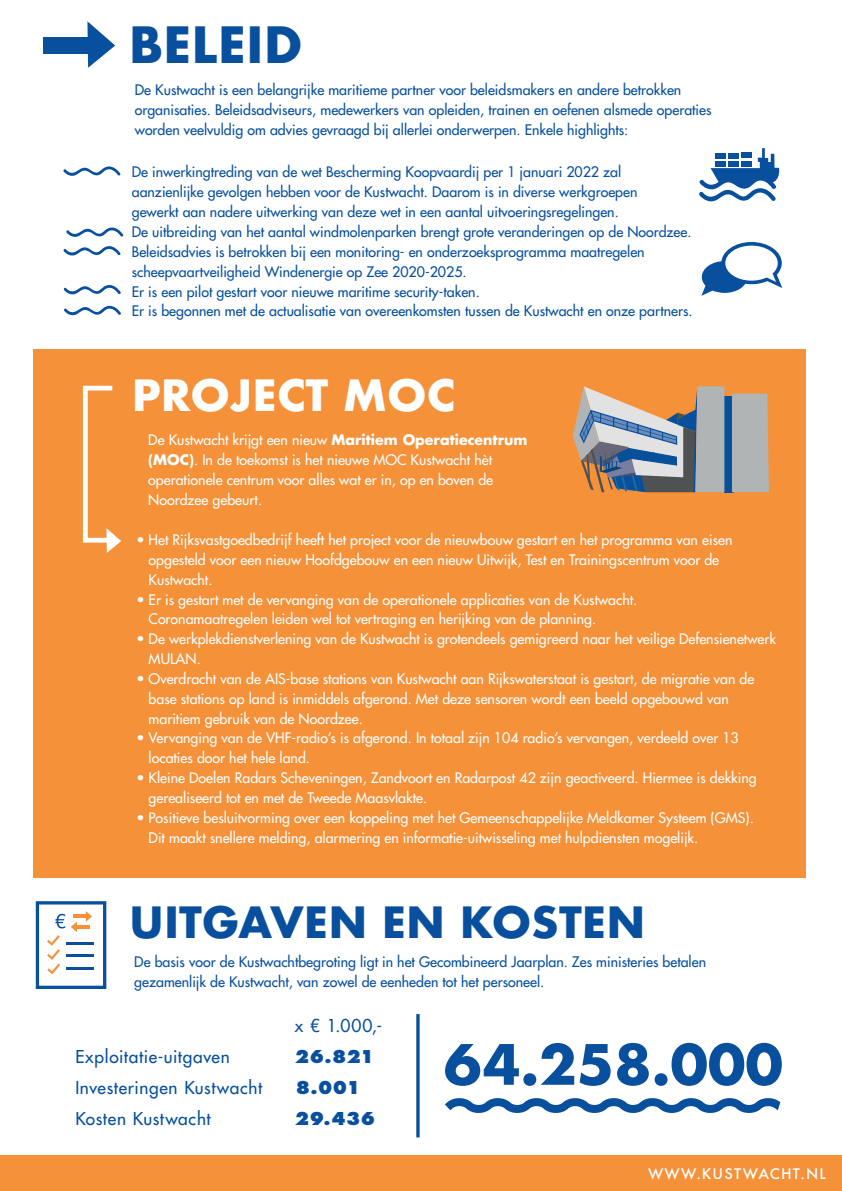
<style>
.page{position:relative;width:842px;height:1191px;background:#fff}
.page>*{position:absolute;margin:0;border:0;box-sizing:border-box;transform-origin:0 0}
.t1{font:700 54px "Futura";color:#08509d}
.t2{font:700 48.6px "Futura";color:#08509d}
.t3{font:700 41.9px "Futura";color:#08509d}
.t4{font:700 41.9px "Futura";color:#fff}
.t5{font:500 17.3px "Futura Std";letter-spacing:.035em;color:#08509d}
.t6{font:800 17.3px "Futura Std";letter-spacing:.02em;color:#08509d}
.t7{font:500 14.2px/19.8px "Futura Std";color:#fff}
.t8{font:500 14.2px/19.8px "Futura Std";color:#08509d}
.t9{font:500 14.2px "Futura";letter-spacing:.075em;color:#fff}
.s1{font-weight:700}
</style>
<div class="page">
<div style="left:0;top:1155px;width:842px;height:36px;background:#f59139"></div>
<svg style="left:63px;top:166px;width:58px;height:10px"></svg>
<svg style="left:66px;top:227px;width:58px;height:10px"></svg>
<svg style="left:63px;top:246px;width:58px;height:10px"></svg>
<svg style="left:63px;top:285px;width:58px;height:10px"></svg>
<div style="left:33px;top:349px;width:773px;height:528px;background:#f59139"></div>
<svg style="left:416px;top:1014px;width:4px;height:123px"></svg>
<svg style="left:699px;top:148px;width:81px;height:54px"></svg>
<svg style="left:701px;top:242px;width:81px;height:54px"></svg>
<svg style="left:36px;top:901px;width:70px;height:88px"></svg>
<hr style="left:75px;top:925px;width:15px;height:3px;background:#f59139">
<svg style="left:445px;top:1098px;width:336px;height:15px"></svg>
<svg style="left:87px;top:21px;width:28px;height:47px"></svg>
<div style="left:44px;top:37px;width:50px;height:17px;background:#08509d"></div>
<svg style="left:82px;top:385px;width:39px;height:168px"></svg>
<div style="left:724px;top:396px;width:10px;height:96px;background:#08509c"></div>
<div style="left:732px;top:393px;width:37px;height:99px;background:#b1b4b4"></div>
<svg style="left:573px;top:386px;width:151px;height:106px"></svg>
<svg style="left:64px;top:306px;width:57px;height:10px"></svg>
<h2 class="t2" style="left:129px;top:9px;width:175px">BELEID</h2>
<p class="t8" style="left:135px;top:80px;width:578px">De Kustwacht is een belangrijke maritieme partner voor beleidsmakers en andere betrokken organisaties. Beleidsadviseurs, medewerkers van opleiden, trainen en oefenen alsmede operaties worden veelvuldig om advies gevraagd bij allerlei onderwerpen. Enkele highlights:</p>
<p class="t8" style="left:132px;top:162px;width:562px">De inwerkingtreding van de wet Bescherming Koopvaardij per 1 januari 2022 zal aanzienlijke gevolgen hebben voor de Kustwacht. Daarom is in diverse werkgroepen<br>gewerkt aan nadere uitwerking van deze wet in een aantal uitvoeringsregelingen.<br>De uitbreiding van het aantal windmolenparken brengt grote veranderingen op de Noordzee.<br>Beleidsadvies is betrokken bij een monitoring- en onderzoeksprogramma maatregelen scheepvaartveiligheid Windenergie op Zee 2020-2025.<br>Er is een pilot gestart voor nieuwe maritime security-taken.<br>Er is begonnen met de actualisatie van overeenkomsten tussen de Kustwacht en onze partners.</p>
<h3 class="t4" style="left:132px;top:365px;width:325px">PROJECT MOC</h3>
<p class="t7" style="left:148px;top:430px;width:381px">De Kustwacht krijgt een nieuw <span class="s1">Maritiem Operatiecentrum (MOC)</span>. In de toekomst is het nieuwe MOC Kustwacht hèt operationele centrum voor alles wat er in, op en boven de Noordzee gebeurt.</p>
<p class="t7" style="left:149px;top:530px;width:585px;text-indent:-12px">• Het Rijksvastgoedbedrijf heeft het project voor de nieuwbouw gestart en het programma van eisen opgesteld voor een nieuw Hoofdgebouw en een nieuw Uitwijk, Test en Trainingscentrum voor de<br>Kustwacht.</p>
<p class="t7" style="left:149px;top:589px;width:490px;text-indent:-12px">• Er is gestart met de vervanging van de operationele applicaties van de Kustwacht.<br>Coronamaatregelen leiden wel tot vertraging en herijking van de planning.</p>
<p class="t7" style="left:149px;top:629px;width:629px;text-indent:-12px">• De werkplekdienstverlening van de Kustwacht is grotendeels gemigreerd naar het veilige Defensienetwerk<br>MULAN.</p>
<p class="t7" style="left:149px;top:669px;width:607px;text-indent:-12px">• Overdracht van de AIS-base stations van Kustwacht aan Rijkswaterstaat is gestart, de migratie van de base stations op land is inmiddels afgerond. Met deze sensoren wordt een beeld opgebouwd van maritiem gebruik van de Noordzee.</p>
<p class="t7" style="left:149px;top:728px;width:592px;text-indent:-12px">• Vervanging van de VHF-radio’s is afgerond. In totaal zijn 104 radio’s vervangen, verdeeld over 13 locaties door het hele land.</p>
<p class="t7" style="left:149px;top:768px;width:610px;text-indent:-12px">• Kleine Doelen Radars Scheveningen, Zandvoort en Radarpost 42 zijn geactiveerd. Hiermee is dekking gerealiseerd tot en met de Tweede Maasvlakte.</p>
<p class="t7" style="left:149px;top:808px;width:607px;text-indent:-12px">• Positieve besluitvorming over een koppeling met het Gemeenschappelijke Meldkamer Systeem (GMS).<br>Dit maakt snellere melding, alarmering en informatie-uitwisseling met hulpdiensten mogelijk.</p>
<h3 class="t3" style="left:129px;top:891px;width:518px">UITGAVEN EN KOSTEN</h3>
<p class="t8" style="left:134px;top:951px;width:573px">De basis voor de Kustwachtbegroting ligt in het Gecombineerd Jaarplan. Zes ministeries betalen gezamenlijk de Kustwacht, van zowel de eenheden tot het personeel.</p>
<p class="t5" style="left:295px;top:1014px;width:89px">x € 1.000,-</p>
<p class="t5" style="left:75px;top:1046px;width:156px">Exploitatie-uitgaven</p>
<p class="t6" style="left:295px;top:1045px;width:81px">26.821</p>
<p class="t5" style="left:75px;top:1077px;width:188px">Investeringen Kustwacht</p>
<p class="t6" style="left:296px;top:1076px;width:67px">8.001</p>
<p class="t5" style="left:75px;top:1108px;width:137px">Kosten Kustwacht</p>
<p class="t6" style="left:295px;top:1107px;width:82px">29.436</p>
<h1 class="t1" style="left:444px;top:1025px;width:341px">64.258.000</h1>
<p class="t9" style="left:648px;top:1163px;width:179px">WWW.KUSTWACHT.NL</p>
</div>
